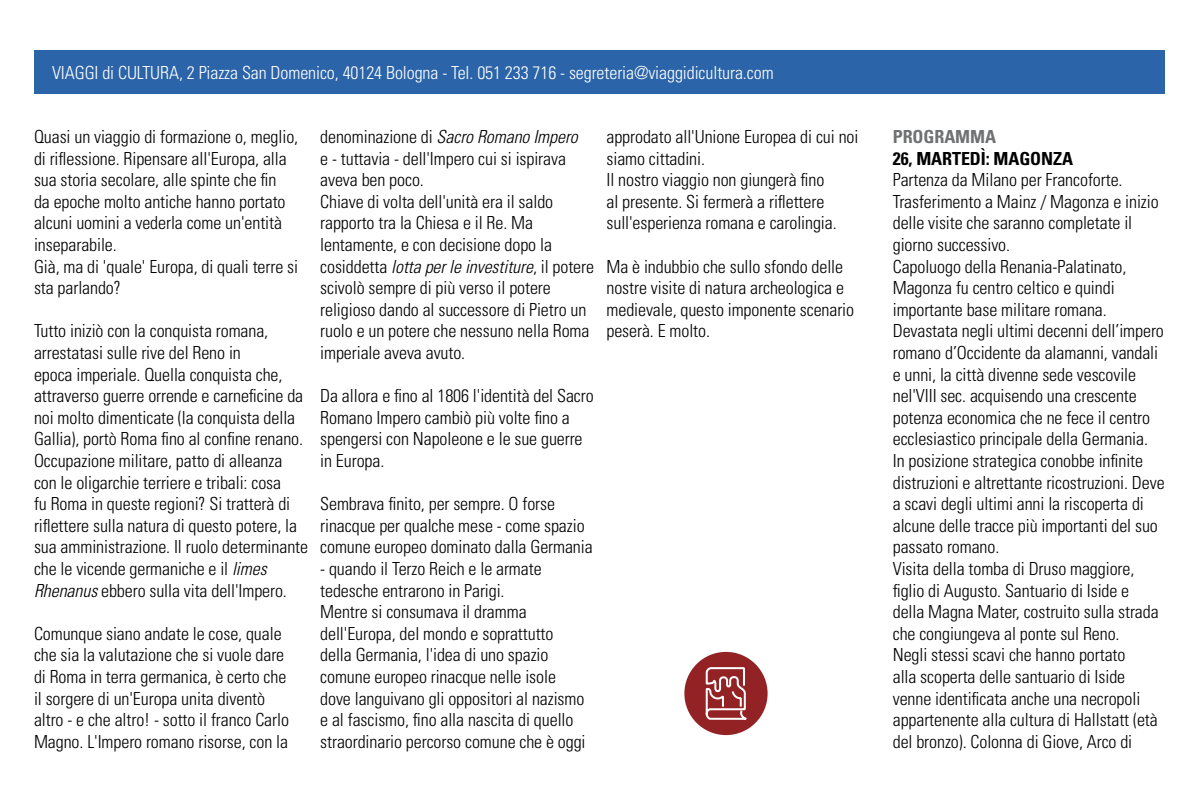
<style>
.page{position:relative;width:1200px;height:800px;background:#fff}
.page>*{position:absolute;margin:0;border:0;box-sizing:border-box;transform-origin:0 0}
.t1{font:300 condensed 18px/21.6px "Univers LT Std";letter-spacing:-.005em;color:#000}
.t2{font:300 condensed 18px "Univers LT Std";letter-spacing:-.005em;color:#fff}
.t3{font:700 condensed 18px "Univers LT Std";letter-spacing:-.005em;color:#000}
.t4{font:700 condensed 18px "Univers LT Std";letter-spacing:-.005em;color:#707172}
.s1{font-style:italic}
</style>
<div class="page">
<div style="left:34px;top:50px;width:1131px;height:44px;background:#2b64a8"></div>
<div style="left:684px;top:652px;width:84px;height:83px;background:#922224;border-radius:50%"></div>
<svg style="left:705px;top:667px;width:42px;height:53px"></svg>
<p class="t2" style="left:52px;top:61px;width:723px">VIAGGI di CULTURA, 2 Piazza San Domenico, 40124 Bologna - Tel. 051 233 716 - segreteria@viaggidicultura.com</p>
<p class="t1" style="left:34px;top:126px;width:266px">Quasi un viaggio di formazione o, meglio, di riflessione. Ripensare all'Europa, alla sua storia secolare, alle spinte che fin<br>da epoche molto antiche hanno portato alcuni uomini a vederla come un'entità inseparabile.<br>Già, ma di 'quale' Europa, di quali terre si sta parlando?</p>
<p class="t1" style="left:34px;top:320px;width:276px">Tutto iniziò con la conquista romana, arrestatasi sulle rive del Reno in<br>epoca imperiale. Quella conquista che, attraverso guerre orrende e carneficine da noi molto dimenticate (la conquista della Gallia), portò Roma fino al confine renano.<br>Occupazione militare, patto di alleanza con le oligarchie terriere e tribali: cosa<br>fu Roma in queste regioni? Si tratterà di riflettere sulla natura di questo potere, la sua amministrazione. Il ruolo determinante che le vicende germaniche e il <span class="s1">limes Rhenanus</span> ebbero sulla vita dell'Impero.</p>
<p class="t1" style="left:34px;top:623px;width:257px">Comunque siano andate le cose, quale che sia la valutazione che si vuole dare di Roma in terra germanica, è certo che il sorgere di un'Europa unita diventò altro - e che altro! - sotto il franco Carlo Magno. L'Impero romano risorse, con la</p>
<p class="t1" style="left:320px;top:126px;width:275px">denominazione di <span class="s1">Sacro Romano Impero<br></span>e - tuttavia - dell'Impero cui si ispirava aveva ben poco.<br>Chiave di volta dell'unità era il saldo rapporto tra la Chiesa e il Re. Ma lentamente, e con decisione dopo la cosiddetta <span class="s1">lotta per le investiture</span>, il potere scivolò sempre di più verso il potere religioso dando al successore di Pietro un ruolo e un potere che nessuno nella Roma imperiale aveva avuto.</p>
<p class="t1" style="left:320px;top:385px;width:275px">Da allora e fino al 1806 l'identità del Sacro<br>Romano Impero cambiò più volte fino a spengersi con Napoleone e le sue guerre in Europa.</p>
<p class="t1" style="left:320px;top:493px;width:274px">Sembrava finito, per sempre. O forse rinacque per qualche mese - come spazio comune europeo dominato dalla Germania</p>
<p class="t1" style="left:320px;top:558px;width:267px">- quando il Terzo Reich e le armate tedesche entrarono in Parigi.<br>Mentre si consumava il dramma dell'Europa, del mondo e soprattutto della Germania, l'idea di uno spazio comune europeo rinacque nelle isole dove languivano gli oppositori al nazismo e al fascismo, fino alla nascita di quello straordinario percorso comune che è oggi</p>
<p class="t1" style="left:607px;top:126px;width:253px">approdato all'Unione Europea di cui noi siamo cittadini.<br>Il nostro viaggio non giungerà fino<br>al presente. Si fermerà a riflettere sull'esperienza romana e carolingia.</p>
<p class="t1" style="left:607px;top:256px;width:249px">Ma è indubbio che sullo sfondo delle nostre visite di natura archeologica e medievale, questo imponente scenario peserà. E molto.</p>
<p class="t4" style="left:893px;top:126px;width:105px">PROGRAMMA</p>
<p class="t3" style="left:893px;top:147px;width:182px">26, MARTEDÌ: MAGONZA</p>
<p class="t1" style="left:893px;top:169px;width:273px">Partenza da Milano per Francoforte.<br>Trasferimento a Mainz / Magonza e inizio delle visite che saranno completate il giorno successivo.<br>Capoluogo della Renania-Palatinato, Magonza fu centro celtico e quindi importante base militare romana.<br>Devastata negli ultimi decenni dell’impero romano d’Occidente da alamanni, vandali e unni, la città divenne sede vescovile nel'VIII sec. acquisendo una crescente potenza economica che ne fece il centro ecclesiastico principale della Germania.<br>In posizione strategica conobbe infinite distruzioni e altrettante ricostruzioni. Deve a scavi degli ultimi anni la riscoperta di alcune delle tracce più importanti del suo passato romano.<br>Visita della tomba di Druso maggiore, figlio di Augusto. Santuario di Iside e della Magna Mater, costruito sulla strada che congiungeva al ponte sul Reno.<br>Negli stessi scavi che hanno portato<br>alla scoperta delle santuario di Iside venne identificata anche una necropoli appartenente alla cultura di Hallstatt (età del bronzo). Colonna di Giove, Arco di</p>
</div>
